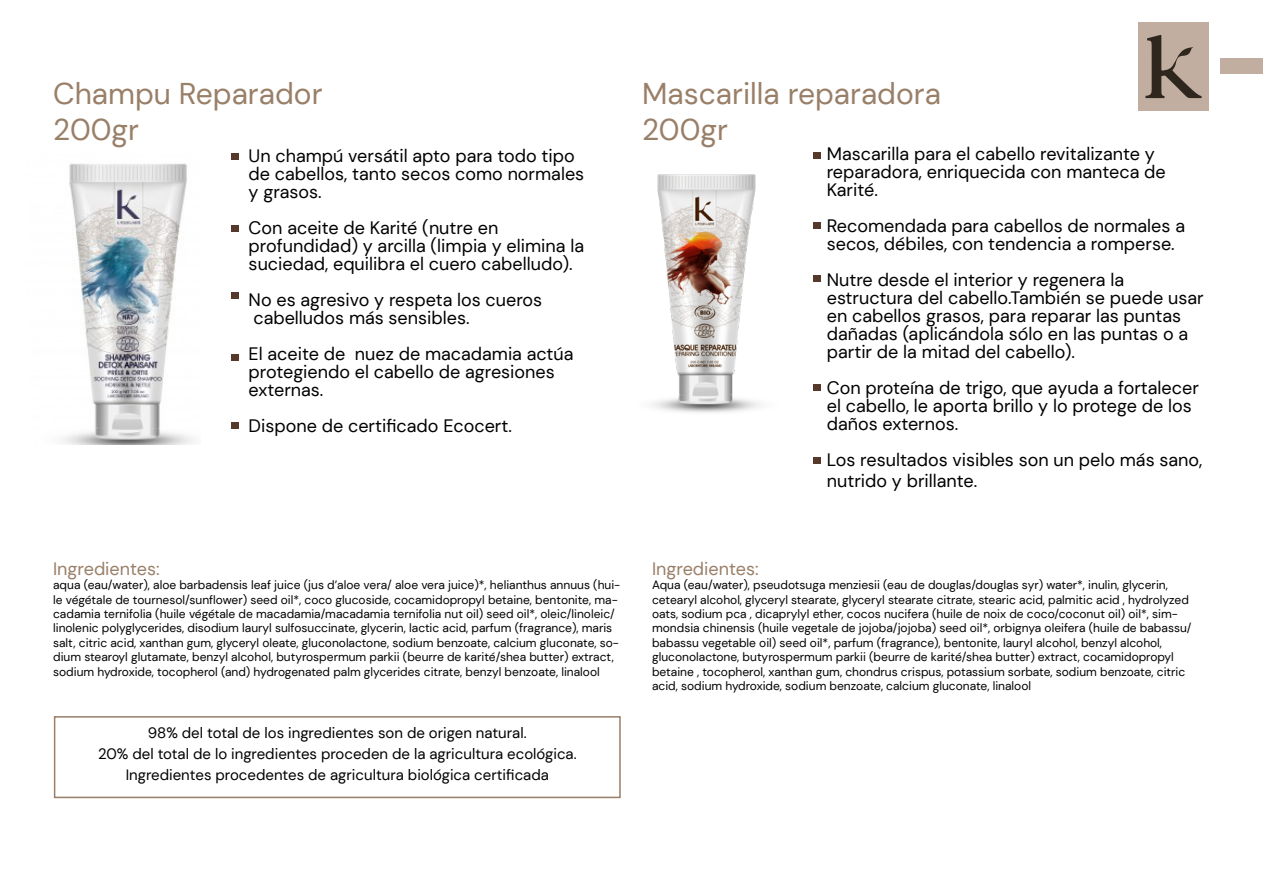
<style>
.page{position:relative;width:1263px;height:893px;background:#fff}
.page>*{position:absolute;margin:0;border:0;box-sizing:border-box;transform-origin:0 0}
.t1{font:30px/36px "DM Sans";color:#997f68}
.t2{font:18px/18px "DM Sans";color:#000}
.t3{font:18px "DM Sans";color:#997f68}
.t4{font:15px/21px "DM Sans";color:#000;text-align:center}
.t5{font:12px/14.4px "DM Sans";color:#000}
</style>
<div class="page">
<div style="left:1220px;top:59px;width:43px;height:15px;background:#c1aea0"></div>
<div style="left:1138px;top:22px;width:71px;height:89px;background:#c1aea0"></div>
<svg style="left:1145px;top:35px;width:56px;height:63px"></svg>
<div style="left:231px;top:153px;width:8px;height:7px;background:#55392b"></div>
<div style="left:231px;top:225px;width:8px;height:7px;background:#55392b"></div>
<div style="left:231px;top:354px;width:8px;height:7px;background:#55392b"></div>
<div style="left:231px;top:292px;width:8px;height:7px;background:#55392b"></div>
<div style="left:231px;top:422px;width:8px;height:6px;background:#55392b"></div>
<div style="left:54px;top:716px;width:567px;height:82px;background:#fff;border:2px solid #997f68"></div>
<div style="left:813px;top:152px;width:7px;height:7px;background:#55392b"></div>
<div style="left:813px;top:222px;width:7px;height:7px;background:#55392b"></div>
<div style="left:813px;top:275px;width:7px;height:7px;background:#55392b"></div>
<div style="left:813px;top:384px;width:7px;height:7px;background:#55392b"></div>
<div style="left:813px;top:457px;width:7px;height:6px;background:#55392b"></div>
<img style="left:63px;top:163px;width:131px;height:282px">
<img style="left:652px;top:174px;width:109px;height:239px">
<h1 class="t1" style="left:53px;top:75px;width:271px">Champu Reparador<br>200gr</h1>
<h1 class="t1" style="left:642px;top:75px;width:300px">Mascarilla reparadora<br>200gr</h1>
<h2 class="t2" style="left:827px;top:144px;width:340px">Mascarilla para el cabello revitalizante y reparadora, enriquecida con manteca de<br>Karité.</h2>
<h2 class="t2" style="left:827px;top:216px;width:360px">Recomendada para cabellos de normales a secos, débiles, con tendencia a romperse.</h2>
<h2 class="t2" style="left:827px;top:270px;width:378px">Nutre desde el interior y regenera la estructura del cabello.También se puede usar en cabellos grasos, para reparar las puntas dañadas (aplicándola sólo en las puntas o a partir de la mitad del cabello).</h2>
<h2 class="t2" style="left:827px;top:378px;width:374px">Con proteína de trigo, que ayuda a fortalecer el cabello, le aporta brillo y lo protege de los daños externos.</h2>
<h2 class="t2" style="left:827px;top:448px;width:377px;line-height:21.6px">Los resultados visibles son un pelo más sano, nutrido y brillante.</h2>
<h2 class="t2" style="left:249px;top:146px;width:337px">Un champú versátil apto para todo tipo de cabellos, tanto secos como normales y grasos.</h2>
<h2 class="t2" style="left:249px;top:218px;width:337px">Con aceite de Karité (nutre en profundidad) y arcilla (limpia y elimina la suciedad, equilibra el cuero cabelludo).</h2>
<h2 class="t2" style="left:249px;top:290px;width:295px">No es agresivo y respeta los cueros cabelludos más sensibles.</h2>
<h2 class="t2" style="left:249px;top:344px;width:326px">El aceite de nuez de macadamia actúa protegiendo el cabello de agresiones externas.</h2>
<h2 class="t2" style="left:249px;top:416px;width:265px">Dispone de certificado Ecocert.</h2>
<h2 class="t3" style="left:53px;top:557px;width:108px">Ingredientes:</h2>
<p class="t5" style="left:53px;top:578px;width:569px">aqua (eau/water), aloe barbadensis leaf juice (jus d’aloe vera/ aloe vera juice)*, helianthus annuus (hui&shy;le végétale de tournesol/sunflower) seed oil*, coco glucoside, cocamidopropyl betaine, bentonite, ma&shy;cadamia ternifolia (huile végétale de macadamia/macadamia ternifolia nut oil) seed oil*, oleic/linoleic/ linolenic polyglycerides, disodium lauryl sulfosuccinate, glycerin, lactic acid, parfum (fragrance), maris salt, citric acid, xanthan gum, glyceryl oleate, gluconolactone, sodium benzoate, calcium gluconate, so&shy;dium stearoyl glutamate, benzyl alcohol, butyrospermum parkii (beurre de karité/shea butter) extract, sodium hydroxide, tocopherol (and) hydrogenated palm glycerides citrate, benzyl benzoate, linalool</p>
<p class="t4" style="left:98px;top:723px;width:480px">98% del total de los ingredientes son de origen natural.<br>20% del total de lo ingredientes proceden de la agricultura ecológica.<br>Ingredientes procedentes de agricultura biológica certificada</p>
<h2 class="t3" style="left:652px;top:557px;width:108px">Ingredientes:</h2>
<p class="t5" style="left:652px;top:578px;width:541px">Aqua (eau/water), pseudotsuga menziesii (eau de douglas/douglas syr) water*, inulin, glycerin, cetearyl alcohol, glyceryl stearate, glyceryl stearate citrate, stearic acid, palmitic acid , hydrolyzed oats, sodium pca , dicaprylyl ether, cocos nucifera (huile de noix de coco/coconut oil) oil*, sim&shy;mondsia chinensis (huile vegetale de jojoba/jojoba) seed oil*, orbignya oleifera (huile de babassu/ babassu vegetable oil) seed oil*, parfum (fragrance), bentonite, lauryl alcohol, benzyl alcohol, gluconolactone, butyrospermum parkii (beurre de karité/shea butter) extract, cocamidopropyl betaine , tocopherol, xanthan gum, chondrus crispus, potassium sorbate, sodium benzoate, citric acid, sodium hydroxide, sodium benzoate, calcium gluconate, linalool</p>
</div>
